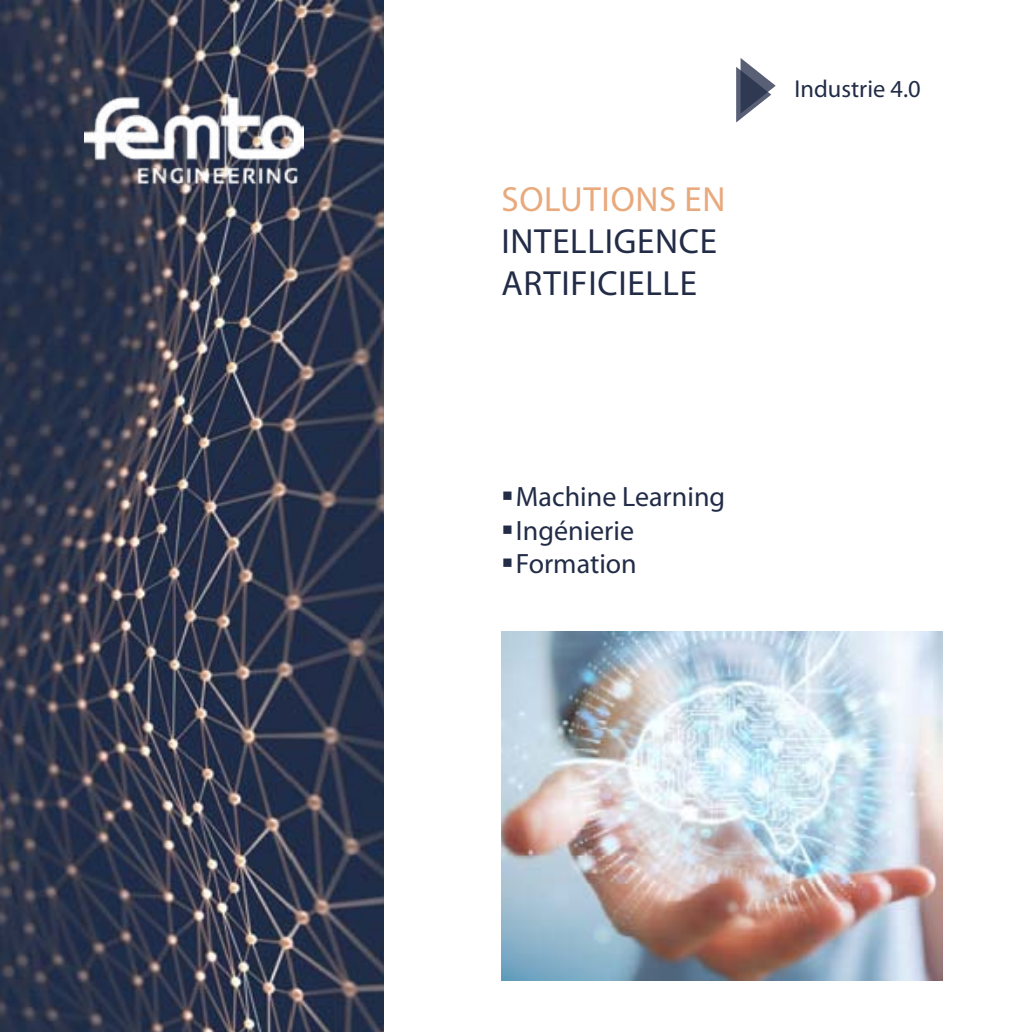
<style>
.page{position:relative;width:1032px;height:1032px;background:#fff}
.page>*{position:absolute;margin:0;border:0;box-sizing:border-box;transform-origin:0 0}
.t1{font:35px/42px "Myriad Pro";letter-spacing:.02em;color:#222c47}
.t2{font:35px "Myriad Pro";letter-spacing:.02em;color:#e8a97d}
.t3{font:28px/33.6px "Myriad Pro";color:#222c47}
.t4{font:24.5px "Myriad Pro";color:#222c47}
</style>
<div class="page">
<img style="left:0;top:0;width:383px;height:1032px">
<img style="left:84px;top:96px;width:220px;height:90px">
<svg style="left:736px;top:58px;width:40px;height:64px"></svg>
<img style="left:501px;top:632px;width:442px;height:349px">
<p class="t2" style="left:501px;top:178px;width:226px">solutions en</p>
<p class="t1" style="left:501px;top:220px;width:217px">intelligence artificielle</p>
<p class="t4" style="left:794px;top:74px;width:128px">Industrie 4.0</p>
<p class="t3" style="left:516px;top:480px;width:211px">Machine Learning<br>Ingénierie<br>Formation</p>
</div>
